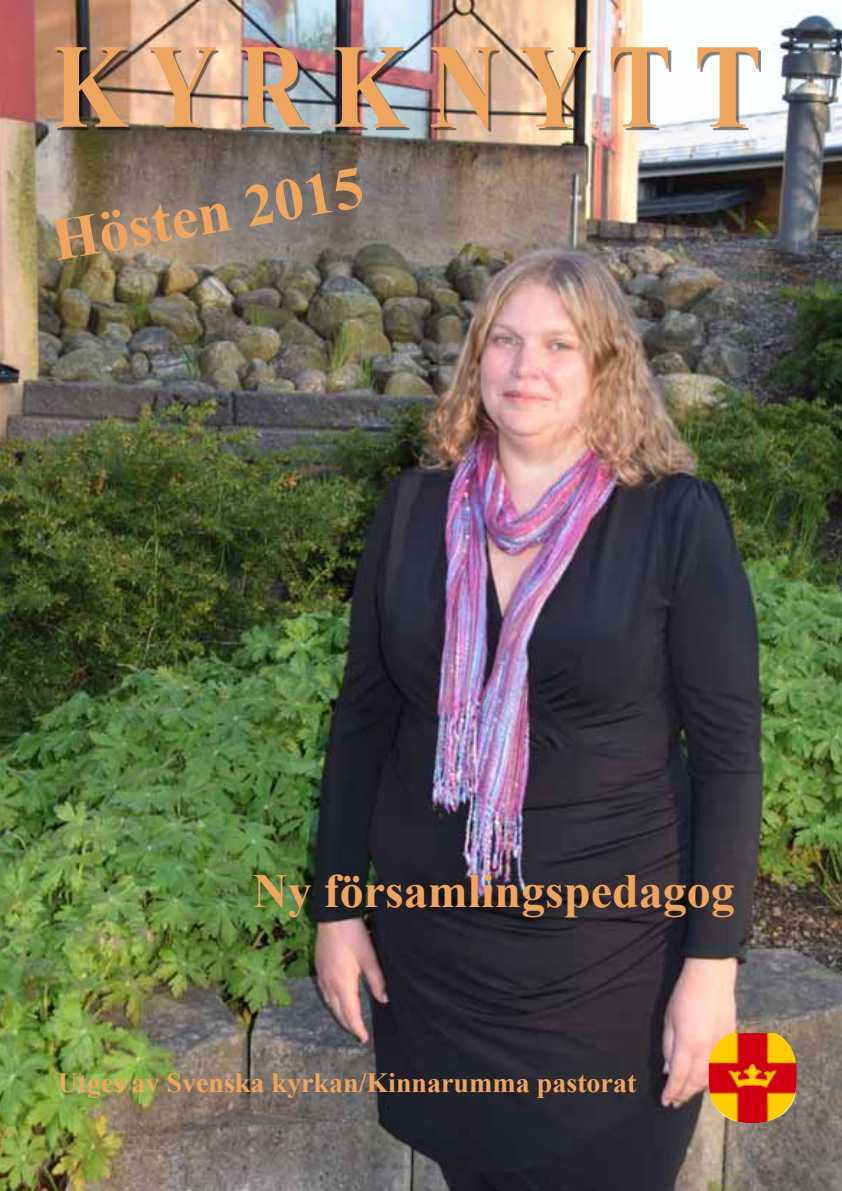
<style>
.page{position:relative;width:842px;height:1191px;background:#fff}
.page>*{position:absolute;margin:0;border:0;box-sizing:border-box;transform-origin:0 0}
.t1{font:700 120px "Times New Roman";color:#eea55e;scale:.8 1}
.t2{font:700 59.4px "Times New Roman";color:#eea55e}
.t3{font:700 47.6px "Times New Roman";color:#eea55e}
.t4{font:700 27.8px "Times New Roman";color:#eea55e}
</style>
<div class="page">
<img style="left:0;top:0;width:842px;height:1191px">
<div style="left:58px;top:50px;width:703px;height:81px;background:#000;opacity:.5"></div>
<img style="left:709px;top:1033px;width:88px;height:90px">
<h1 class="t1" style="left:53px;top:4px;width:888px">K Y R K N Y T T</h1>
<h2 class="t2" style="left:46px;top:200px;width:316px;rotate:-10deg">Hösten 2015</h2>
<h3 class="t3" style="left:253px;top:858px;width:483px">Ny församlingspedagog</h3>
<p class="t4" style="left:58px;top:1063px;width:580px">Utges av Svenska kyrkan/Kinnarumma pastorat</p>
</div>
